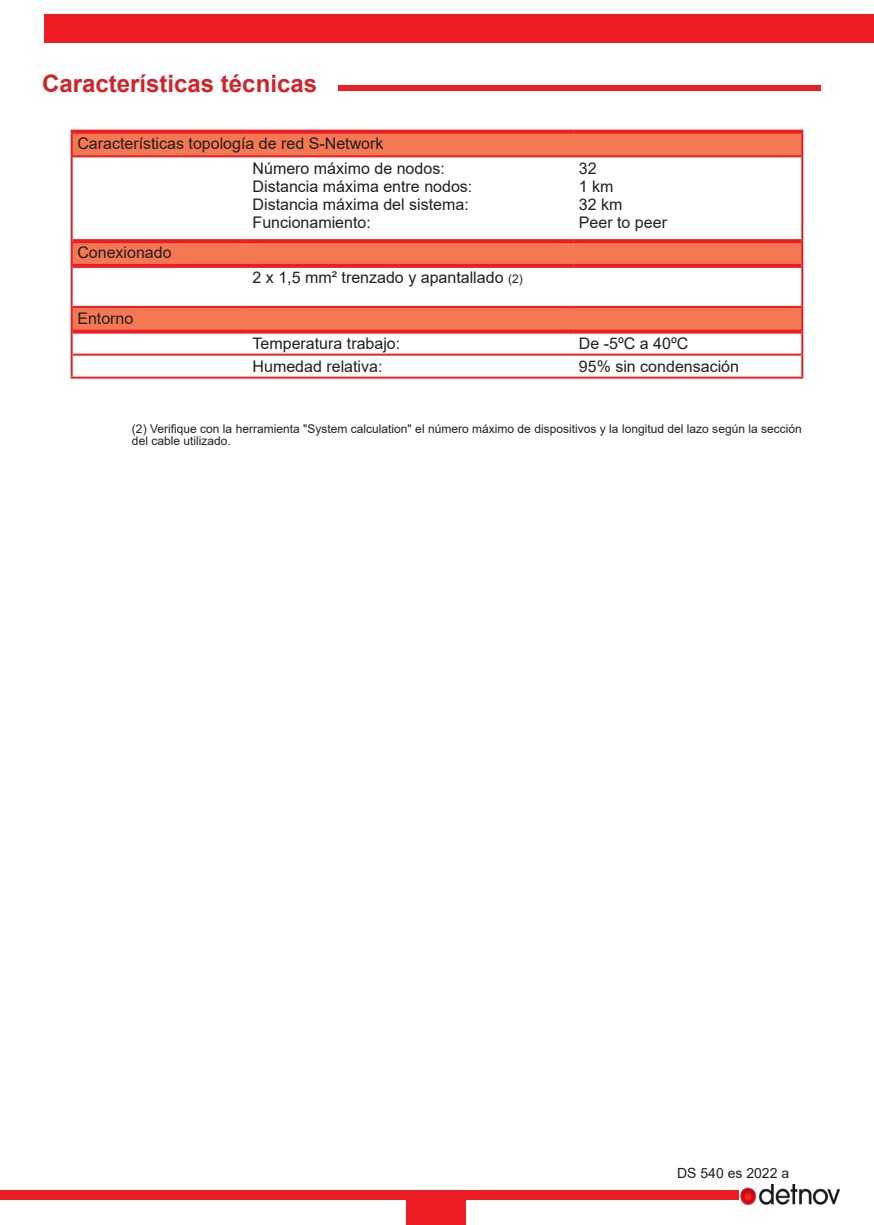
<style>
.page{position:relative;width:874px;height:1225px;background:#fff}
.page>*{position:absolute;margin:0;border:0;box-sizing:border-box;transform-origin:0 0}
.t1{font:700 24px "Arial";color:#d1232a}
.t2{font:16px/18px "Arial";color:#231f20}
.t3{font:14px "Arial";color:#231f20}
.t4{font:12px/12px "Arial";color:#231f20}
.s1{font-size:12px}
</style>
<div class="page">
<div style="left:44px;top:15px;width:829px;height:28px;background:#ee1d23"></div>
<div style="left:0;top:1189px;width:738px;height:10px;background:#ee1d23"></div>
<div style="left:406px;top:1199px;width:59px;height:26px;background:#ee1d23"></div>
<img style="left:740px;top:1184px;width:99px;height:20px">
<div style="left:337px;top:85px;width:482px;height:6px;background:#ee1d23"></div>
<div style="left:72px;top:132px;width:729px;height:24px;background:#f37853"></div>
<svg style="left:73px;top:243px;width:727px;height:87px;fill:#f37853"></svg>
<hr style="left:71px;top:156px;width:2px;height:85px;background:#d1232a">
<hr style="left:800px;top:156px;width:2px;height:85px;background:#d1232a">
<hr style="left:71px;top:241px;width:2px;height:25px;background:#d1232a">
<hr style="left:800px;top:241px;width:2px;height:25px;background:#d1232a">
<hr style="left:71px;top:266px;width:2px;height:41px;background:#d1232a">
<hr style="left:800px;top:266px;width:2px;height:41px;background:#d1232a">
<hr style="left:71px;top:307px;width:2px;height:25px;background:#d1232a">
<hr style="left:800px;top:307px;width:2px;height:25px;background:#d1232a">
<hr style="left:71px;top:332px;width:2px;height:23px;background:#d1232a">
<hr style="left:800px;top:332px;width:2px;height:23px;background:#d1232a">
<hr style="left:71px;top:355px;width:2px;height:21px;background:#d1232a">
<hr style="left:800px;top:355px;width:2px;height:21px;background:#d1232a">
<hr style="left:71px;top:134px;width:2px;height:22px;background:#d1232a">
<hr style="left:800px;top:134px;width:2px;height:22px;background:#d1232a">
<svg style="left:71px;top:130px;width:176px;height:4px"></svg>
<svg style="left:247px;top:130px;width:326px;height:4px"></svg>
<svg style="left:573px;top:130px;width:229px;height:4px"></svg>
<hr style="left:73px;top:155px;width:174px;height:2px;background:#ee1d23">
<hr style="left:247px;top:155px;width:326px;height:2px;background:#ee1d23">
<hr style="left:573px;top:155px;width:227px;height:2px;background:#ee1d23">
<svg style="left:73px;top:239px;width:174px;height:4px"></svg>
<svg style="left:247px;top:239px;width:326px;height:4px"></svg>
<svg style="left:573px;top:239px;width:227px;height:4px"></svg>
<svg style="left:73px;top:264px;width:174px;height:4px"></svg>
<svg style="left:247px;top:264px;width:326px;height:4px"></svg>
<svg style="left:573px;top:264px;width:227px;height:4px"></svg>
<svg style="left:73px;top:330px;width:174px;height:4px"></svg>
<svg style="left:247px;top:330px;width:326px;height:4px"></svg>
<svg style="left:573px;top:330px;width:227px;height:4px"></svg>
<hr style="left:73px;top:306px;width:174px;height:2px;background:#ee1d23">
<hr style="left:247px;top:306px;width:326px;height:2px;background:#ee1d23">
<hr style="left:573px;top:306px;width:227px;height:2px;background:#ee1d23">
<hr style="left:73px;top:354px;width:174px;height:2px;background:#ee1d23">
<hr style="left:247px;top:354px;width:326px;height:2px;background:#ee1d23">
<hr style="left:573px;top:354px;width:227px;height:2px;background:#ee1d23">
<hr style="left:71px;top:376px;width:176px;height:2px;background:#ee1d23">
<hr style="left:247px;top:376px;width:326px;height:2px;background:#ee1d23">
<hr style="left:573px;top:376px;width:229px;height:2px;background:#ee1d23">
<p class="t1" style="left:42px;top:67px;width:276px">Características técnicas</p>
<p class="t2" style="left:77px;top:134px;width:307px">Características topología de red S-Network</p>
<p class="t2" style="left:252px;top:159px;width:194px">Número máximo de nodos:</p>
<p class="t2" style="left:252px;top:177px;width:221px">Distancia máxima entre nodos:</p>
<p class="t2" style="left:252px;top:195px;width:218px">Distancia máxima del sistema:</p>
<p class="t2" style="left:252px;top:213px;width:120px">Funcionamiento:</p>
<p class="t2" style="left:77px;top:244px;width:96px">Conexionado</p>
<p class="t2" style="left:77px;top:309px;width:58px">Entorno</p>
<p class="t2" style="left:252px;top:268px;width:271px">2 x 1,5 mm² trenzado y apantallado <span class="s1">(2)</span></p>
<p class="t2" style="left:578px;top:159px;width:36px">32<br>1 km</p>
<p class="t2" style="left:578px;top:195px;width:90px">32 km<br>Peer to peer</p>
<p class="t2" style="left:252px;top:334px;width:149px">Temperatura trabajo:</p>
<p class="t2" style="left:578px;top:334px;width:111px">De -5ºC a 40ºC</p>
<p class="t2" style="left:252px;top:357px;width:131px">Humedad relativa:</p>
<p class="t2" style="left:578px;top:357px;width:162px">95% sin condensación</p>
<p class="t4" style="left:132px;top:423px;width:671px">(2) Verifique con la herramienta "System calculation" el número máximo de dispositivos y la longitud del lazo según la sección del cable utilizado.</p>
<p class="t3" style="left:676px;top:1163px;width:114px">DS 540 es 2022 a</p>
</div>
